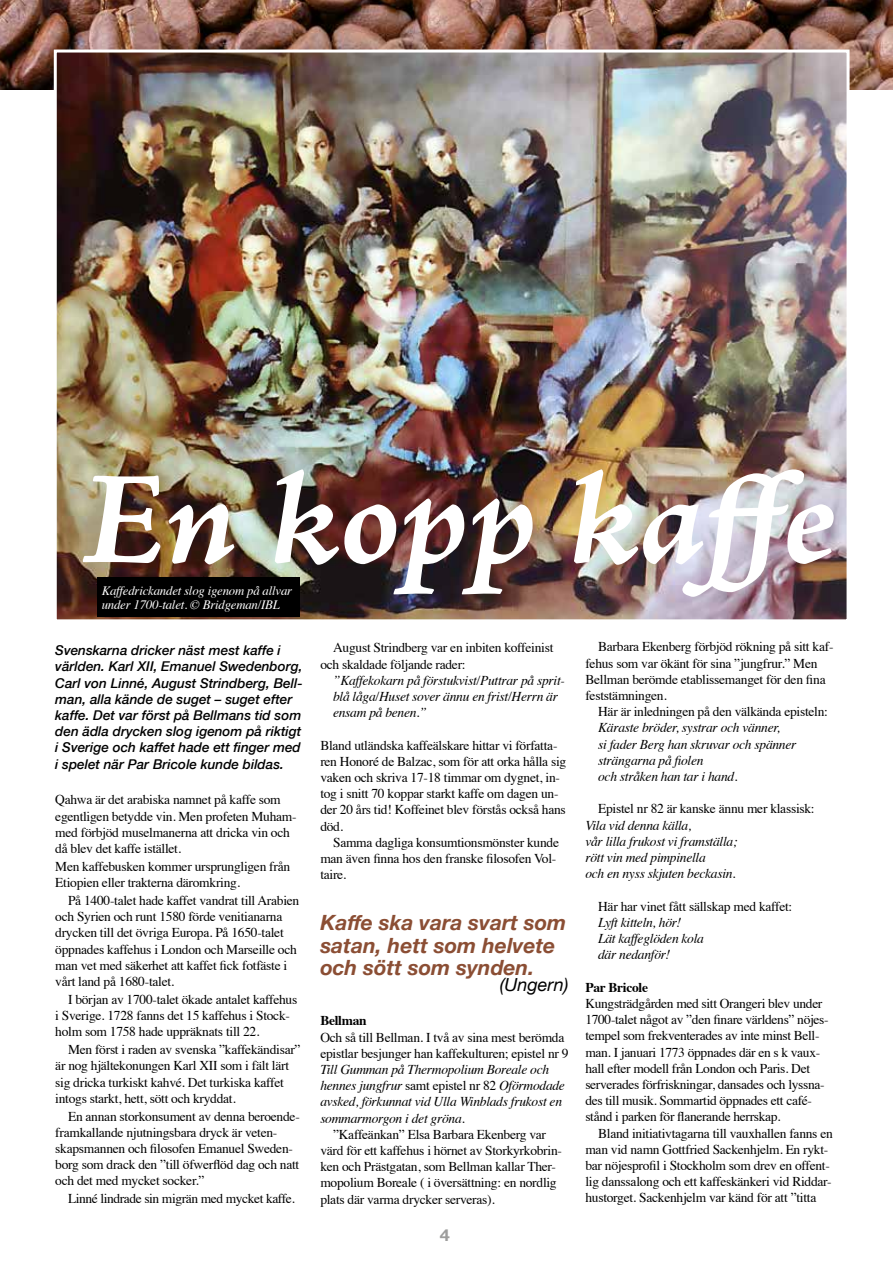
<style>
.page{position:relative;width:893px;height:1263px;background:#fff}
.page>*{position:absolute;margin:0;border:0;box-sizing:border-box;transform-origin:0 0}
.t1{font:132.9px "Adobe Jenson Pro Bold It Capt";letter-spacing:.005em;color:#fff}
.t2{font:italic 700 21px/22.5px "Helvetica Neue";color:#8b4e34}
.t3{font:italic 18px "Helvetica Neue";color:#000}
.t4{font:700 16.5px "Helvetica Neue";color:#9d9d9c;scale:1.1 1}
.t5{font:13.5px/16.2px "Times";letter-spacing:-.02em;color:#000}
.t6{font:italic 13.5px/16.2px "Times";letter-spacing:-.02em;color:#000}
.t7{font:italic 500 13.5px/16.2px "Helvetica Neue";color:#000}
.t8{font:700 13.5px "Times";letter-spacing:-.02em;color:#000}
.t9{font:italic 12.75px/14.2px "Times";letter-spacing:-.015em;color:#fff}
.s1{font-style:normal}
</style>
<div class="page">
<img style="left:0;top:0;width:893px;height:89px">
<img style="left:58px;top:54px;width:787px;height:564px">
<div style="left:54px;top:50px;width:795px;height:572px;border:3px solid #fff"></div>
<div style="left:97px;top:577px;width:203px;height:40px;background:#000"></div>
<h1 class="t1" style="left:81px;top:441px;width:757px">En kopp kaffe</h1>
<p class="t9" style="left:102px;top:583px;width:192px">Kaffedrickandet slog igenom på allvar under 1700-talet. © Bridgeman/IBL</p>
<p class="t7" style="left:55px;top:641px;width:249px">Svenskarna dricker näst mest kaffe i världen. Karl XII, Emanuel Swedenborg, Carl von Linné, August Strindberg, Bell&shy;man, alla kände de suget – suget efter kaffe. Det var först på Bellmans tid som den ädla drycken slog igenom på riktigt i Sverige och kaffet hade ett finger med i spelet när Par Bricole kunde bildas.</p>
<p class="t5" style="left:55px;top:790px;width:243px">Qahwa är det arabiska namnet på kaffe som egentligen betydde vin. Men profeten Muham&shy;med förbjöd muselmanerna att dricka vin och då blev det kaffe istället.</p>
<p class="t5" style="left:55px;top:857px;width:236px">Men kaffebusken kommer ursprungligen från<br>Etiopien eller trakterna däromkring.</p>
<p class="t5" style="left:55px;top:891px;width:246px;text-indent:13px">På 1400-talet hade kaffet vandrat till Arabien och Syrien och runt 1580 förde venitianarna drycken till det övriga Europa. På 1650-talet öppnades kaffehus i London och Marseille och man vet med säkerhet att kaffet fick fotfäste i vårt land på 1680-talet.</p>
<p class="t5" style="left:55px;top:990px;width:244px;text-indent:13px">I början av 1700-talet ökade antalet kaffehus i Sverige. 1728 fanns det 15 kaffehus i Stock&shy;holm som 1758 hade uppräknats till 22.</p>
<p class="t5" style="left:55px;top:1040px;width:247px;text-indent:13px">Men först i raden av svenska ”kaffekändisar” är nog hjältekonungen Karl XII som i fält lärt sig dricka turkiskt kahvé. Det turkiska kaffet intogs starkt, hett, sött och kryddat.</p>
<p class="t5" style="left:55px;top:1107px;width:246px;text-indent:13px">En annan storkonsument av denna beroende&shy;framkallande njutningsbara dryck är veten&shy;skapsmannen och filosofen Emanuel Sweden&shy;borg som drack den ”till öfwerflöd dag och natt och det med mycket socker.”</p>
<p class="t5" style="left:68px;top:1189px;width:228px">Linné lindrade sin migrän med mycket kaffe.</p>
<p class="t5" style="left:320px;top:639px;width:235px;text-indent:13px">August Strindberg var en inbiten koffeinist och skaldade följande rader:</p>
<p class="t6" style="left:333px;top:671px;width:233px">”Kaffekokarn på förstukvist/Puttrar på sprit&shy;blå låga/Huset sover ännu en frist/Herrn är ensam på benen.”</p>
<p class="t5" style="left:320px;top:736px;width:247px">Bland utländska kaffeälskare hittar vi författa&shy;ren Honoré de Balzac, som för att orka hålla sig vaken och skriva 17-18 timmar om dygnet, in&shy;tog i snitt 70 koppar starkt kaffe om dagen un&shy;der 20 års tid! Koffeinet blev förstås också hans död.</p>
<p class="t5" style="left:320px;top:833px;width:240px;text-indent:13px">Samma dagliga konsumtionsmönster kunde man även finna hos den franske filosofen Vol&shy;taire.</p>
<h2 class="t2" style="left:320px;top:912px;width:247px">Kaffe ska vara svart som satan, hett som helvete och sött som synden.</h2>
<h3 class="t3" style="left:500px;top:972px;width:70px">(Ungern)</h3>
<p class="t8" style="left:320px;top:1008px;width:48px">Bellman</p>
<p class="t5" style="left:320px;top:1028px;width:250px">Och så till Bellman. I två av sina mest berömda epistlar besjunger han kaffekulturen; epistel nr 9</p>
<p class="t6" style="left:320px;top:1060px;width:246px">Till Gumman på Thermopolium Boreale och hennes jungfrur <span class="s1">samt epistel nr 82</span> Oförmodade avsked, förkunnat vid Ulla Winblads frukost en sommarmorgon i det gröna<span class="s1">.</span></p>
<p class="t5" style="left:320px;top:1125px;width:243px;text-indent:13px">”Kaffeänkan” Elsa Barbara Ekenberg var värd för ett kaffehus i hörnet av Storkyrkobrin&shy;ken och Prästgatan, som Bellman kallar Ther&shy;mopolium Boreale ( i översättning: en nordlig plats där varma drycker serveras).</p>
<p class="t4" style="left:440px;top:1222px;width:11px">4</p>
<p class="t5" style="left:585px;top:638px;width:250px;text-indent:13px">Barbara Ekenberg förbjöd rökning på sitt kaf&shy;fehus som var ökänt för sina ”jungfrur.” Men Bellman berömde etablissemanget för den fina feststämningen.</p>
<p class="t5" style="left:598px;top:702px;width:231px">Här är inledningen på den välkända episteln:</p>
<p class="t6" style="left:598px;top:719px;width:200px">Käraste bröder, systrar och vänner,<br>si fader Berg han skruvar och spänner strängarna på fiolen<br>och stråken han tar i hand.</p>
<p class="t5" style="left:598px;top:800px;width:218px">Epistel nr 82 är kanske ännu mer klassisk:</p>
<p class="t6" style="left:585px;top:816px;width:154px">Vila vid denna källa,<br>vår lilla frukost vi framställa; rött vin med pimpinella<br>och en nyss skjuten beckasin.</p>
<p class="t5" style="left:598px;top:897px;width:196px">Här har vinet fått sällskap med kaffet:</p>
<p class="t6" style="left:598px;top:913px;width:107px">Lyft kitteln, hör!<br>Lät kaffeglöden kola där nedanför!</p>
<p class="t8" style="left:585px;top:974px;width:64px">Par Bricole</p>
<p class="t5" style="left:585px;top:994px;width:245px">Kungsträdgården med sitt Orangeri blev under 1700-talet något av ”den finare världens” nöjes&shy;tempel som frekventerades av inte minst Bell&shy;man. I januari 1773 öppnades där en s k vaux&shy;hall efter modell från London och Paris. Det serverades förfriskningar, dansades och lyssna&shy;des till musik. Sommartid öppnades ett café&shy;stånd i parken för flanerande herrskap.</p>
<p class="t5" style="left:585px;top:1124px;width:249px;text-indent:13px">Bland initiativtagarna till vauxhallen fanns en man vid namn Gottfried Sackenhjelm. En rykt&shy;bar nöjesprofil i Stockholm som drev en offent&shy;lig danssalong och ett kaffeskänkeri vid Riddar&shy;hustorget. Sackenhjelm var känd för att ”titta</p>
</div>
